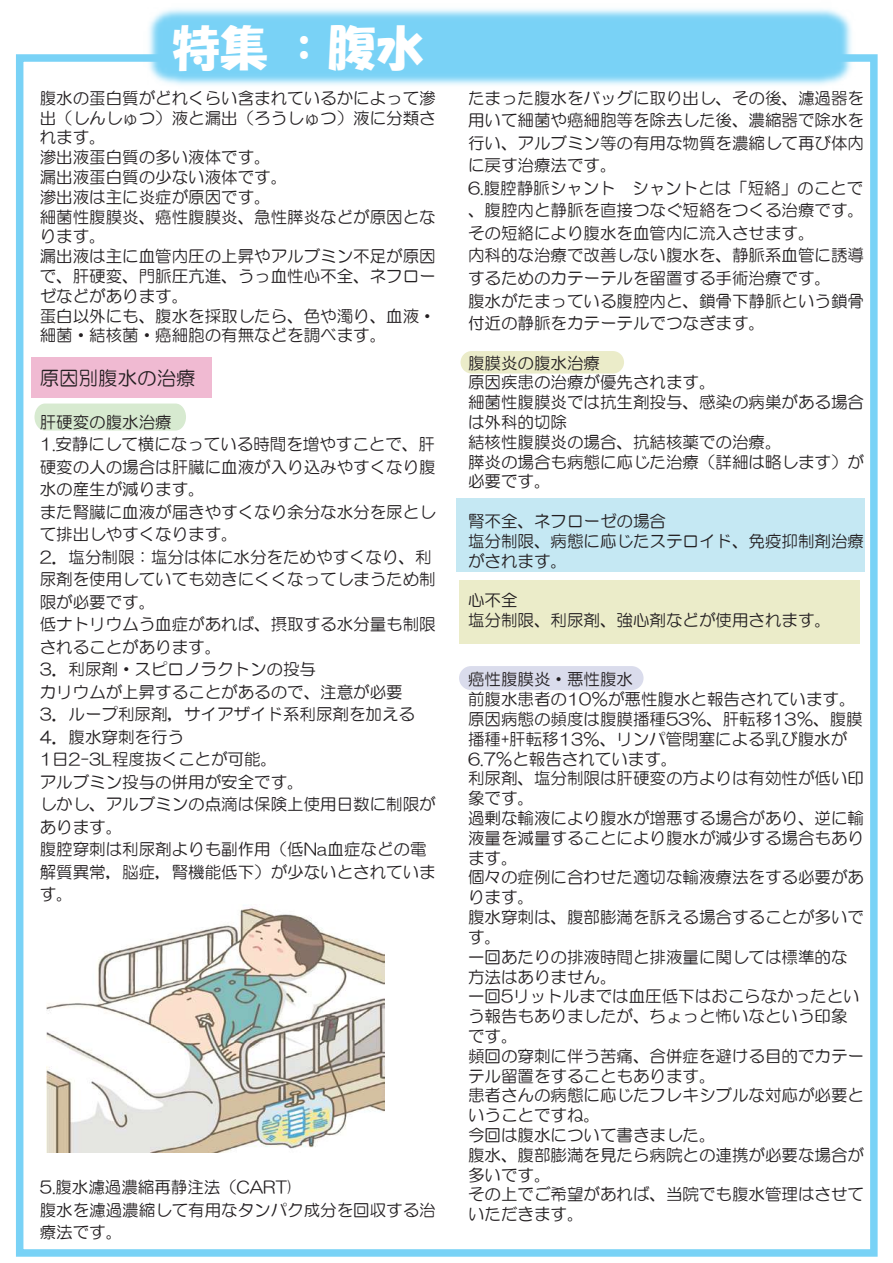
<style>
.page{position:relative;width:893px;height:1263px;background:#fff}
.page>*{position:absolute;margin:0;border:0;box-sizing:border-box;transform-origin:0 0}
.t1{font:48px "HG Soei Kakupoptai";color:#fff}
.t2{font:19.5px "HG Maru Gothic MPRO";color:#231f21}
.t3{font:16.5px/19.8px "HG Maru Gothic MPRO";color:#231f21}
</style>
<div class="page">
<div style="left:456px;top:498px;width:408px;height:73px;background:#c5e8f3"></div>
<div style="left:459px;top:580px;width:401px;height:63px;background:#ebecc9"></div>
<div style="left:32px;top:357px;width:180px;height:40px;background:#f0bad2"></div>
<div style="left:459px;top:666px;width:185px;height:24px;background:#dadcec;border-radius:12px"></div>
<div style="left:34px;top:403px;width:152px;height:27px;background:#d7ead0"></div>
<div style="left:460px;top:351px;width:164px;height:22px;background:#ebecc9;border-radius:11px"></div>
<div style="left:16px;top:54px;width:862px;height:1203px;border:8px solid #79d2f6"></div>
<img style="left:99px;top:8px;width:779px;height:127px">
<img style="left:46px;top:907px;width:338px;height:245px">
<h1 class="t1" style="left:172px;top:23px;width:253px">特集 ：腹水</h1>
<p class="t3" style="left:40px;top:88px;width:397px">腹水の蛋白質がどれくらい含まれているかによって滲出（しんしゅつ）液と漏出（ろうしゅつ）液に分類されます。<br>滲出液蛋白質の多い液体です。<br>漏出液蛋白質の少ない液体です。<br>滲出液は主に炎症が原因です。<br>細菌性腹膜炎、癌性腹膜炎、急性膵炎などが原因となります。<br>漏出液は主に血管内圧の上昇やアルブミン不足が原因で、肝硬変、門脈圧亢進、うっ血性心不全、ネフローゼなどがあります。<br>蛋白以外にも、腹水を採取したら、色や濁り、血液・細菌・結核菌・癌細胞の有無などを調べます。</p>
<p class="t2" style="left:40px;top:368px;width:158px">原因別腹水の治療</p>
<p class="t3" style="left:40px;top:410px;width:397px;line-height:22.5px">肝硬変の腹水治療<br>1.安静にして横になっている時間を増やすことで、肝硬変の人の場合は肝臓に血液が入り込みやすくなり腹水の産生が減ります。<br>また腎臓に血液が届きやすくなり余分な水分を尿として排出しやすくなります。<br>2．塩分制限：塩分は体に水分をためやすくなり、利尿剤を使用していても効きにくくなってしまうため制限が必要です。<br>低ナトリウムう血症があれば、摂取する水分量も制限されることがあります。<br>3．利尿剤・スピロノラクトンの投与<br>カリウムが上昇することがあるので、注意が必要<br>3．ループ利尿剤，サイアザイド系利尿剤を加える<br>4．腹水穿刺を行う<br>1日2-3L程度抜くことが可能。<br>アルブミン投与の併用が安全です。<br>しかし、アルブミンの点滴は保険上使用日数に制限があります。<br>腹腔穿刺は利尿剤よりも副作用（低Na血症などの電解質異常，脳症，腎機能低下）が少ないとされています。</p>
<p class="t3" style="left:40px;top:1176px;width:397px;line-height:22.5px">5.腹水濾過濃縮再静注法（CART)<br>腹水を濾過濃縮して有用なタンパク成分を回収する治療法です。</p>
<p class="t3" style="left:468px;top:87px;width:398px;line-height:22.5px">たまった腹水をバッグに取り出し、その後、濾過器を用いて細菌や癌細胞等を除去した後、濃縮器で除水を行い、アルブミン等の有用な物質を濃縮して再び体内に戻す治療法です。<br>6.腹腔静脈シャント　シャントとは「短絡」のことで、腹腔内と静脈を直接つなぐ短絡をつくる治療です。その短絡により腹水を血管内に流入させます。<br>内科的な治療で改善しない腹水を、静脈系血管に誘導するためのカテーテルを留置する手術治療です。<br>腹水がたまっている腹腔内と、鎖骨下静脈という鎖骨付近の静脈をカテーテルでつなぎます。</p>
<p class="t3" style="left:468px;top:353px;width:398px">腹膜炎の腹水治療<br>原因疾患の治療が優先されます。<br>細菌性腹膜炎では抗生剤投与、感染の病巣がある場合は外科的切除<br>結核性腹膜炎の場合、抗結核薬での治療。<br>膵炎の場合も病態に応じた治療（詳細は略します）が必要です。</p>
<p class="t3" style="left:468px;top:511px;width:398px">腎不全、ネフローゼの場合<br>塩分制限、病態に応じたステロイド、免疫抑制剤治療がされます。</p>
<p class="t3" style="left:468px;top:590px;width:364px">心不全<br>塩分制限、利尿剤、強心剤などが使用されます。</p>
<p class="t3" style="left:468px;top:670px;width:398px">癌性腹膜炎・悪性腹水<br>前腹水患者の10％が悪性腹水と報告されています。原因病態の頻度は腹膜播種53%、肝転移13％、腹膜播種+肝転移13％、リンパ管閉塞による乳び腹水が<br>6.7％と報告されています。<br>利尿剤、塩分制限は肝硬変の方よりは有効性が低い印象です。<br>過剰な輸液により腹水が増悪する場合があり、逆に輸液量を減量することにより腹水が減少する場合もあります。<br>個々の症例に合わせた適切な輸液療法をする必要があります。<br>腹水穿刺は、腹部膨満を訴える場合することが多いです。<br>一回あたりの排液時間と排液量に関しては標準的な方法はありません。<br>一回5リットルまでは血圧低下はおこらなかったという報告もありましたが、ちょっと怖いなという印象です。<br>頻回の穿刺に伴う苦痛、合併症を避ける目的でカテーテル留置をすることもあります。<br>患者さんの病態に応じたフレキシブルな対応が必要ということですね。<br>今回は腹水について書きました。<br>腹水、腹部膨満を見たら病院との連携が必要な場合が多いです。<br>その上でご希望があれば、当院でも腹水管理はさせていただきます。</p>
</div>
